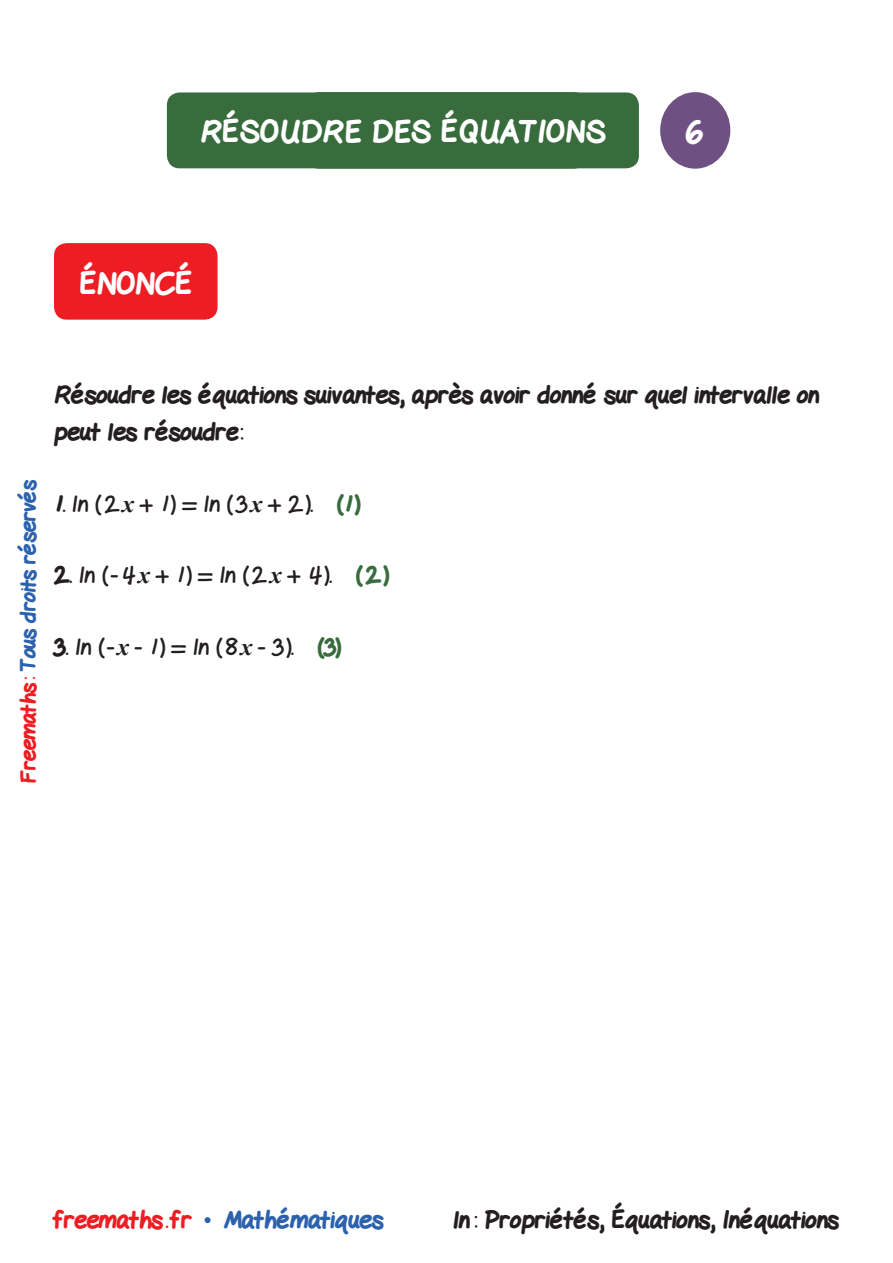
<style>
.page{position:relative;width:893px;height:1263px;background:#fff}
.page>*{position:absolute;margin:0;border:0;box-sizing:border-box;transform-origin:0 0}
.t1{font:800 30px "Gel Pen";letter-spacing:.02em;color:#fff}
.Texte-Ennonce{font:800 24px/37.5px "Gel Pen";color:#231f20}
.Texte-Ennonce-2{font:24px "Gel Pen";color:#231f20}
.t2{font:800 24px "Gel Pen";color:#2c62ad}
.t3{font:800 21px "Gel Pen";letter-spacing:-.01em;color:#2c62ad}
.s1{color:#ee1d23}
.s2{font-weight:800}
.s3{font-family:"Times New Roman";font-weight:700;font-style:italic}
.s4{font-weight:800;color:#386c3d}
.s5{font-family:"Times New Roman";font-weight:400}
</style>
<div class="page">
<div style="left:54px;top:243px;width:164px;height:77px;background:#ee1d23;border-radius:13px"></div>
<div style="left:660px;top:92px;width:70px;height:77px;background:#704f83;border-radius:50%"></div>
<div style="left:167px;top:92px;width:472px;height:76px;background:#386c3d;border-radius:13px"></div>
<p class="t1" style="left:200px;top:107px;width:406px">RÉSOUDRE DES ÉQUATIONS</p>
<p class="t1" style="left:686px;top:107px;width:18px">6</p>
<p class="t1" style="left:406px;top:108px;width:83px">TITRE</p>
<p class="t1" style="left:80px;top:259px;width:114px">ÉNONCÉ</p>
<p class="t3" style="left:11px;top:783px;width:305px;rotate:-90deg"><span class="s1">Freemaths:</span> Tous droits réservés</p>
<p class="Texte-Ennonce" style="left:54px;top:373px;width:767px">Résoudre les équations suivantes, après avoir donné sur quel intervalle on peut les résoudre:</p>
<p class="Texte-Ennonce-2" style="left:54px;top:484px;width:308px"><span class="s2">1.</span> ln (2<span class="s3">x</span> + 1) = ln (3<span class="s3">x</span> + 2). <span class="s4">(1)</span></p>
<p class="Texte-Ennonce-2" style="left:54px;top:555px;width:337px"><span class="s2">2.</span> ln (-4<span class="s3">x</span> + 1) = ln (2<span class="s3">x</span> + 4). <span class="s4">(2)</span></p>
<p class="Texte-Ennonce-2" style="left:54px;top:627px;width:289px"><span class="s2">3.</span> ln (-<span class="s3">x</span> - 1) = ln (8<span class="s3">x</span> - 3). <span class="s4">(3)</span></p>
<p class="t2" style="left:54px;top:1200px;width:331px"><span class="s1">freemaths . fr</span> <span class="s5">•</span> Mathématiques</p>
<p class="Texte-Ennonce" style="left:453px;top:1199px;width:387px">ln : Propriétés, Équations, Inéquations</p>
</div>
